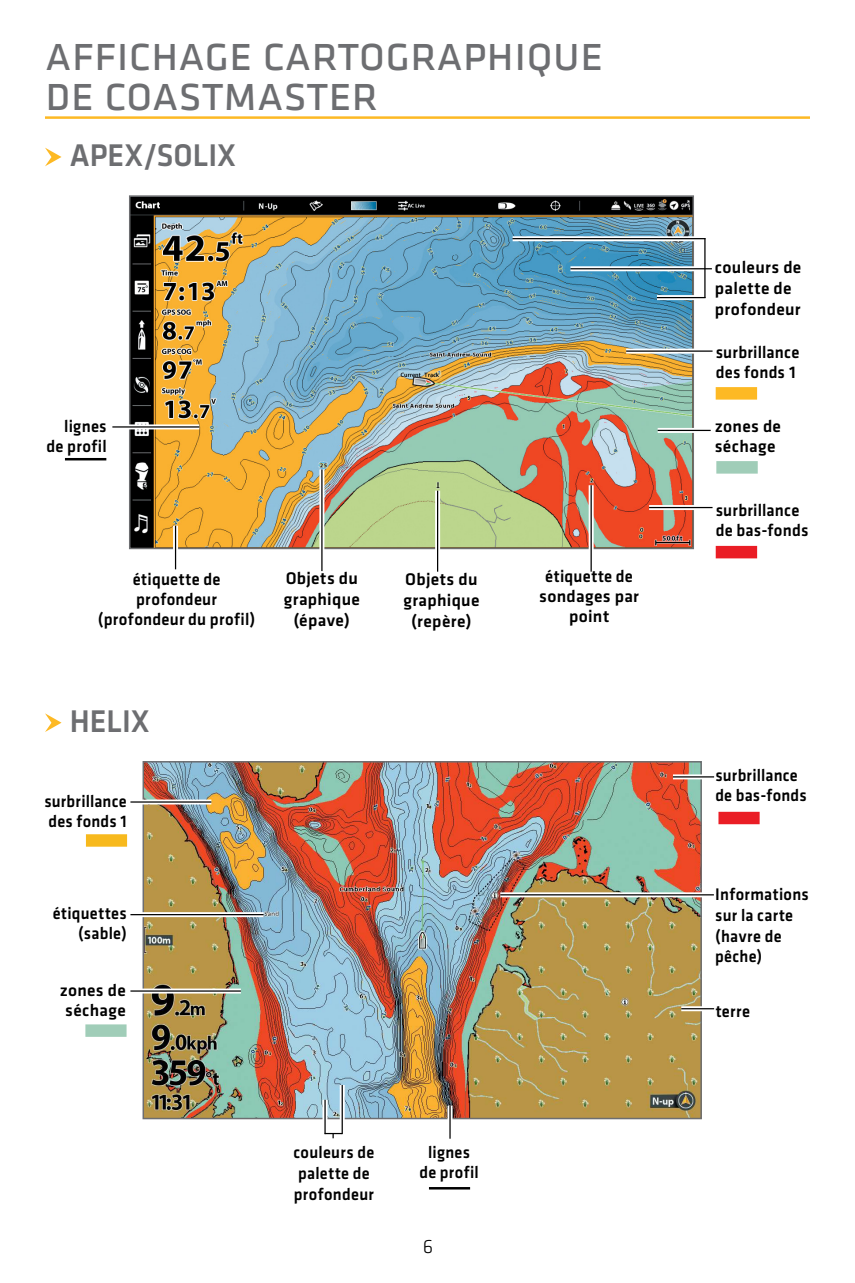
<style>
.page{position:relative;width:855px;height:1283px;background:#fff}
.page>*{position:absolute;margin:0;border:0;box-sizing:border-box;transform-origin:0 0}
.t1{font:50px/40px "Klavika";letter-spacing:-.015em;color:#6d6e71;scale:.95 1}
.t2{font:500 32.5px "Klavika";color:#6d6e71;scale:.95 1}
.t3{font:300 20px "Klavika";color:#000}
.t4{font:500 17.5px/20.8px "Klavika";letter-spacing:.02em;color:#000;scale:.94 1}
.t5{font:500 17.5px/20px "Klavika";letter-spacing:.02em;color:#000;scale:.95 1}
.t6{font:500 17.5px/21px "Klavika";letter-spacing:.02em;color:#000;text-align:center}
</style>
<div class="page">
<hr style="left:45px;top:116px;width:765px;height:3px;background:#fdb924">
<svg style="left:45px;top:148px;width:17px;height:18px"></svg>
<div style="left:716px;top:546px;width:41px;height:12px;background:#ea1d25"></div>
<img style="left:132px;top:198px;width:559px;height:348px">
<div style="left:129px;top:195px;width:565px;height:354px;border:2px solid #6d6e71"></div>
<svg style="left:112px;top:424px;width:87px;height:5px"></svg>
<hr style="left:112px;top:426px;width:87px;height:1px;background:#000">
<hr style="left:65px;top:458px;width:41px;height:2px;background:#000">
<svg style="left:649px;top:505px;width:64px;height:5px"></svg>
<hr style="left:649px;top:507px;width:64px;height:1px;background:#000">
<svg style="left:570px;top:266px;width:140px;height:5px"></svg>
<hr style="left:570px;top:268px;width:142px;height:1px;background:#000">
<hr style="left:704px;top:238px;width:2px;height:60px;background:#000">
<svg style="left:657px;top:295px;width:46px;height:5px"></svg>
<hr style="left:657px;top:297px;width:49px;height:1px;background:#000">
<svg style="left:513px;top:236px;width:186px;height:5px"></svg>
<hr style="left:512px;top:238px;width:193px;height:1px;background:#000">
<svg style="left:173px;top:525px;width:5px;height:44px"></svg>
<hr style="left:175px;top:525px;width:1px;height:44px;background:#000">
<svg style="left:589px;top:485px;width:5px;height:86px"></svg>
<hr style="left:591px;top:485px;width:1px;height:86px;background:#000">
<svg style="left:435px;top:490px;width:5px;height:81px"></svg>
<hr style="left:437px;top:490px;width:1px;height:81px;background:#000">
<div style="left:716px;top:461px;width:42px;height:12px;background:#a0cdb8"></div>
<svg style="left:658px;top:428px;width:53px;height:5px"></svg>
<hr style="left:658px;top:430px;width:53px;height:1px;background:#000">
<div style="left:319px;top:469px;width:5px;height:102px;background:#fff"></div>
<hr style="left:321px;top:469px;width:2px;height:102px;background:#000">
<div style="left:626px;top:348px;width:87px;height:5px;background:#fff"></div>
<hr style="left:626px;top:350px;width:87px;height:2px;background:#000">
<div style="left:716px;top:387px;width:41px;height:12px;background:#fdb924"></div>
<svg style="left:45px;top:713px;width:17px;height:19px"></svg>
<img style="left:146px;top:764px;width:553px;height:352px">
<div style="left:143px;top:761px;width:559px;height:358px;border:2px solid #6d6e71"></div>
<hr style="left:323px;top:1099px;width:4px;height:35px;background:#fff">
<hr style="left:324px;top:1099px;width:2px;height:35px;background:#000">
<svg style="left:340px;top:1085px;width:5px;height:47px"></svg>
<hr style="left:342px;top:1085px;width:1px;height:49px;background:#000">
<svg style="left:325px;top:1132px;width:17px;height:6px"></svg>
<svg style="left:681px;top:1006px;width:33px;height:5px"></svg>
<hr style="left:681px;top:1008px;width:33px;height:1px;background:#000">
<div style="left:86px;top:834px;width:41px;height:12px;background:#f7b91d"></div>
<div style="left:718px;top:811px;width:42px;height:13px;background:#ea1d25"></div>
<svg style="left:673px;top:774px;width:41px;height:5px"></svg>
<hr style="left:673px;top:776px;width:41px;height:1px;background:#000">
<svg style="left:130px;top:799px;width:81px;height:5px"></svg>
<hr style="left:130px;top:801px;width:81px;height:1px;background:#000">
<div style="left:448px;top:1105px;width:5px;height:33px;background:#fff"></div>
<hr style="left:449px;top:1105px;width:2px;height:33px;background:#000">
<svg style="left:130px;top:912px;width:134px;height:5px"></svg>
<hr style="left:130px;top:914px;width:134px;height:1px;background:#000">
<div style="left:85px;top:1024px;width:42px;height:12px;background:#a0cdb8"></div>
<svg style="left:130px;top:988px;width:111px;height:5px"></svg>
<hr style="left:130px;top:990px;width:111px;height:1px;background:#000">
<svg style="left:500px;top:892px;width:214px;height:5px"></svg>
<hr style="left:500px;top:894px;width:214px;height:1px;background:#000">
<hr style="left:429px;top:1187px;width:41px;height:2px;background:#000">
<h1 class="t1" style="left:45px;top:35px;width:590px">affichage cartographique de coastmaster</h1>
<h2 class="t2" style="left:70px;top:141px;width:177px">APEX/SOLIX</h2>
<p class="t5" style="left:47px;top:417px;width:65px;text-align:right">lignes de profil</p>
<p class="t5" style="left:98px;top:570px;width:167px;text-align:center">étiquette de profondeur (profondeur du profil)</p>
<p class="t6" style="left:284px;top:569px;width:78px">Objets du graphique (épave)</p>
<h2 class="t2" style="left:70px;top:707px;width:86px">HELIX</h2>
<p class="t4" style="left:44px;top:792px;width:89px;line-height:20px">surbrillance des fonds 1</p>
<p class="t4" style="left:53px;top:904px;width:80px;line-height:20px;text-align:right">étiquettes (sable)</p>
<p class="t6" style="left:60px;top:981px;width:67px;line-height:20px">zones de séchage</p>
<p class="t6" style="left:403px;top:569px;width:78px">Objets du graphique (repère)</p>
<p class="t4" style="left:293px;top:1142px;width:87px">couleurs de palette de profondeur</p>
<p class="t4" style="left:420px;top:1143px;width:64px;line-height:20px;text-align:center">lignes de profil</p>
<p class="t3" style="left:423px;top:1233px;width:12px">6</p>
<p class="t5" style="left:539px;top:567px;width:107px;text-align:center">étiquette de sondages par point</p>
<p class="t6" style="left:715px;top:257px;width:88px;text-align:left">couleurs de palette de profondeur</p>
<p class="t5" style="left:716px;top:343px;width:90px">surbrillance des fonds 1</p>
<p class="t6" style="left:715px;top:417px;width:68px;line-height:20px;text-align:left">zones de séchage</p>
<p class="t5" style="left:716px;top:501px;width:99px">surbrillance de bas-fonds</p>
<p class="t4" style="left:715px;top:766px;width:99px;line-height:20px">surbrillance de bas-fonds</p>
<p class="t4" style="left:715px;top:884px;width:101px">Informations sur la carte (havre de pêche)</p>
<p class="t5" style="left:716px;top:1001px;width:38px">terre</p>
</div>
